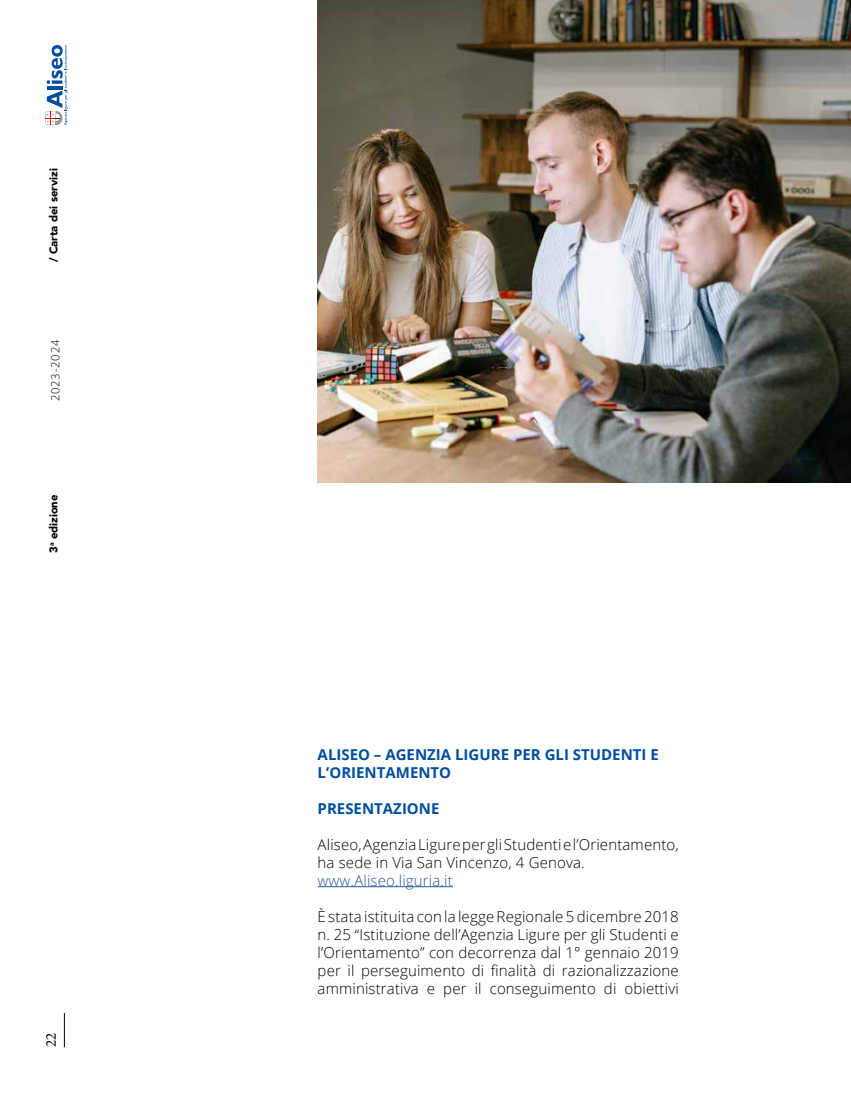
<style>
.page{position:relative;width:851px;height:1099px;background:#fff}
.page>*{position:absolute;margin:0;border:0;box-sizing:border-box;transform-origin:0 0}
.t1{font:300 15px/18px "Open Sans";letter-spacing:.01em;color:#000}
.t2{font:700 15px/18px "Open Sans";color:#004f9e}
.t3{font:300 15px "Open Sans";letter-spacing:.01em;color:#275b9b}
.t4{font:15px "Minion Pro";color:#000}
.t5{font:900 11.25px "Avenir";color:#000}
.t6{font:300 11.25px "Open Sans";letter-spacing:.075em;color:#000}
</style>
<div class="page">
<hr style="left:64px;top:1012px;width:1px;height:35px;background:#000">
<img style="left:317px;top:0;width:533px;height:483px">
<hr style="left:317px;top:886px;width:136px;height:1px;background:#275b9b">
<svg style="left:45px;top:45px;width:23px;height:80px"></svg>
<p class="t5" style="left:44px;top:262px;width:95px;rotate:-90deg">/ Carta dei servizi</p>
<p class="t6" style="left:48px;top:401px;width:63px;rotate:-90deg">2023-2024</p>
<p class="t5" style="left:44px;top:553px;width:60px;rotate:-90deg">3<sup>a</sup> edizione</p>
<p class="t4" style="left:41px;top:1047px;width:16px;rotate:-90deg">22</p>
<p class="t2" style="left:317px;top:744px;width:342px">ALISEO – AGENZIA LIGURE PER GLI STUDENTI E<br>L’ORIENTAMENTO</p>
<p class="t2" style="left:317px;top:798px;width:123px">PRESENTAZIONE</p>
<p class="t1" style="left:317px;top:834px;width:362px">Aliseo, Agenzia Ligure per gli Studenti e l’Orientamento, ha sede in Via San Vincenzo, 4 Genova.</p>
<p class="t3" style="left:317px;top:869px;width:137px">www.Aliseo.liguria.it</p>
<p class="t1" style="left:317px;top:906px;width:362px;text-align:justify">È stata istituita con la legge Regionale 5 dicembre 2018 n. 25 “Istituzione dell’Agenzia Ligure per gli Studenti e l’Orientamento” con decorrenza dal 1° gennaio 2019 per il perseguimento di finalità di razionalizzazione amministrativa e per il conseguimento di obiettivi</p>
</div>
